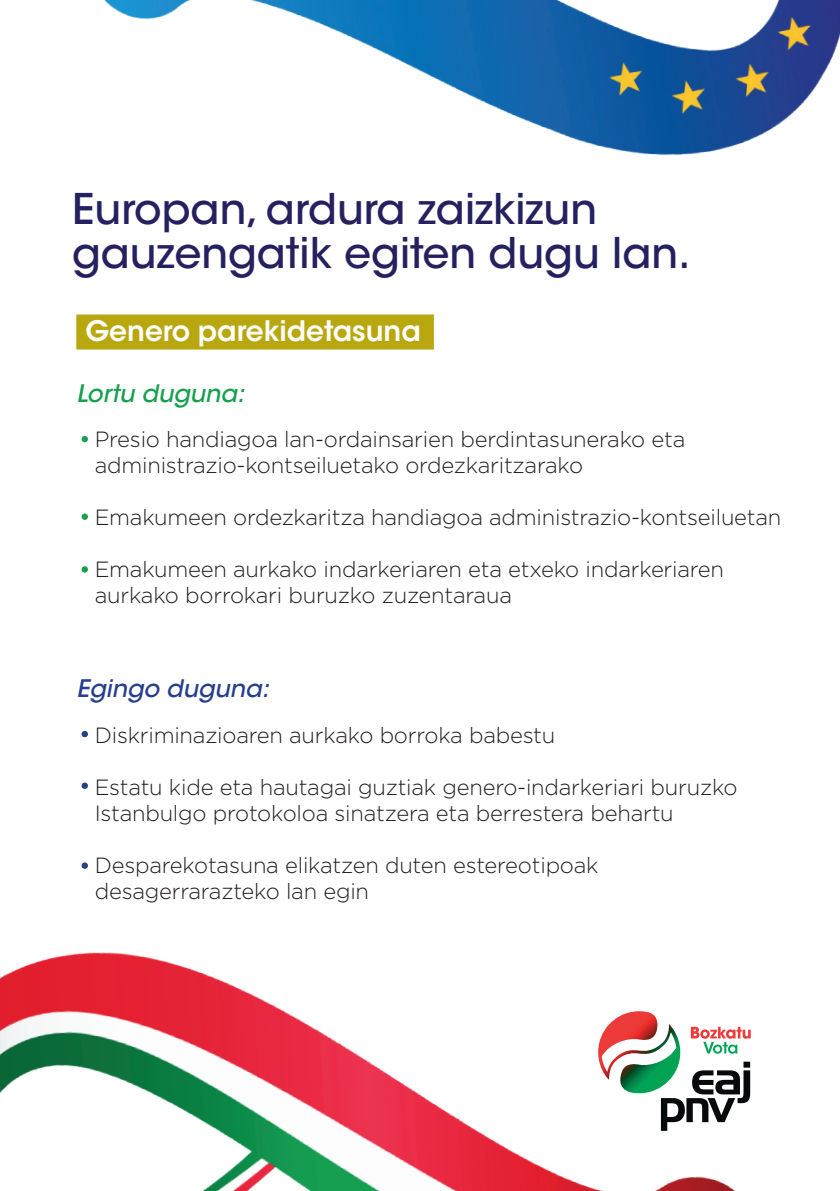
<style>
.page{position:relative;width:840px;height:1191px;background:#fff}
.page>*{position:absolute;margin:0;border:0;box-sizing:border-box;transform-origin:0 0}
.t1{font:500 42px/44px "ITC Avant Garde Std";color:#252161}
.t2{font:600 28px "ITC Avant Garde Std";color:#fff}
.t3{font:italic 500 24px "ITC Avant Garde Std";color:#253f8e}
.t4{font:italic 500 24px "ITC Avant Garde Std";color:#16a04d}
.t5{font:300 22px/26px "Gotham";letter-spacing:-.01em;color:#231f20}
</style>
<div class="page">
<img style="left:0;top:952px;width:751px;height:239px">
<div style="left:77px;top:315px;width:356px;height:34px;background:#b9a710"></div>
<img style="left:104px;top:0;width:735px;height:156px">
<svg style="left:82px;top:436px;width:6px;height:6px"></svg>
<svg style="left:82px;top:731px;width:6px;height:6px"></svg>
<div style="left:82px;top:513px;width:6px;height:7px;background:#16a04d;border-radius:50%"></div>
<svg style="left:82px;top:566px;width:6px;height:6px"></svg>
<div style="left:82px;top:782px;width:6px;height:7px;background:#253f8e;border-radius:50%"></div>
<div style="left:82px;top:862px;width:6px;height:7px;background:#253f8e;border-radius:50%"></div>
<svg style="left:660px;top:1061px;width:89px;height:69px"></svg>
<img style="left:596px;top:1011px;width:85px;height:85px">
<svg style="left:690px;top:1026px;width:60px;height:27px"></svg>
<h1 class="t1" style="left:72px;top:187px;width:619px">Europan, ardura zaizkizun gauzengatik egiten dugu lan.</h1>
<p class="t2" style="left:85px;top:313px;width:337px">Genero parekidetasuna</p>
<p class="t4" style="left:77px;top:378px;width:169px">Lortu duguna:</p>
<p class="t5" style="left:95px;top:426px;width:591px">Presio handiagoa lan-ordainsarien berdintasunerako eta administrazio-kontseiluetako ordezkaritzarako</p>
<p class="t5" style="left:95px;top:504px;width:687px">Emakumeen ordezkaritza handiagoa administrazio-kontseiluetan</p>
<p class="t5" style="left:95px;top:556px;width:630px">Emakumeen aurkako indarkeriaren eta etxeko indarkeriaren aurkako borrokari buruzko zuzentaraua</p>
<p class="t3" style="left:77px;top:673px;width:194px">Egingo duguna:</p>
<p class="t5" style="left:95px;top:721px;width:462px">Diskriminazioaren aurkako borroka babestu</p>
<p class="t5" style="left:95px;top:773px;width:644px">Estatu kide eta hautagai guztiak genero-indarkeriari buruzko<br>Istanbulgo protokoloa sinatzera eta berrestera behartu</p>
<p class="t5" style="left:95px;top:851px;width:505px">Desparekotasuna elikatzen duten estereotipoak desagerrarazteko lan egin</p>
</div>
